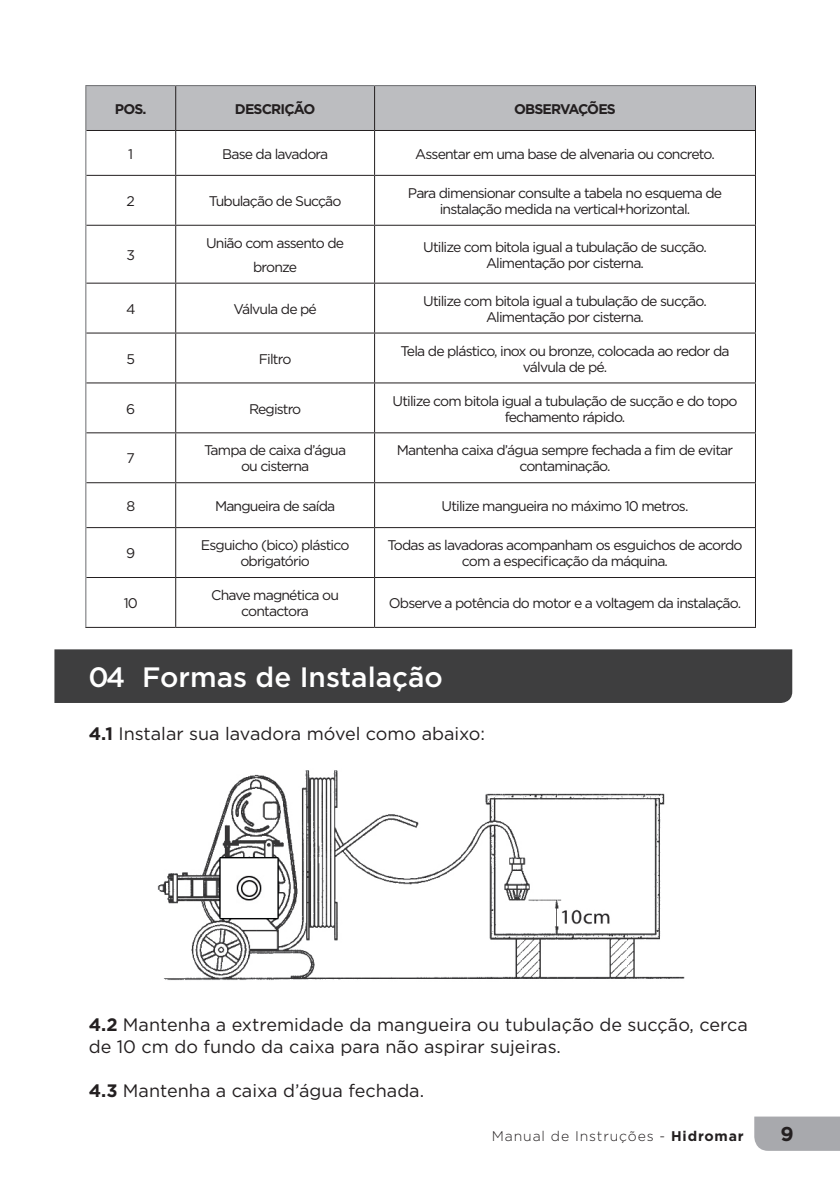
<style>
.page{position:relative;width:840px;height:1191px;background:#fff}
.page>*{position:absolute;margin:0;border:0;box-sizing:border-box;transform-origin:0 0}
.t1{font:500 28px "Gotham";color:#fff}
.t2{font:700 20px "Gotham";color:#231f20}
.t3{font:18px/22px "Gotham";color:#231f20}
.t4{font:14px/16px "Gotham";letter-spacing:-.06em;color:#231f20;text-align:center}
.t5{font:300 14px "Gotham";letter-spacing:.06em;color:#231f20}
.t6{font:700 14px "Gotham";letter-spacing:-.06em;color:#231f20}
.s1{font-weight:700}
</style>
<div class="page">
<div style="left:754px;top:1116px;width:85px;height:34px;background:#a8a9ad"></div>
<div style="left:86px;top:86px;width:668px;height:44px;background:#bcbdc0"></div>
<svg style="left:86px;top:131px;width:668px;height:496px"></svg>
<hr style="left:175px;top:86px;width:1px;height:44px;background:#231f20">
<hr style="left:374px;top:86px;width:1px;height:44px;background:#231f20">
<hr style="left:754px;top:86px;width:1px;height:44px;background:#231f20">
<hr style="left:86px;top:130px;width:90px;height:1px;background:#231f20">
<hr style="left:176px;top:130px;width:198px;height:1px;background:#231f20">
<hr style="left:175px;top:131px;width:1px;height:44px;background:#231f20">
<hr style="left:374px;top:130px;width:381px;height:1px;background:#231f20">
<hr style="left:374px;top:131px;width:1px;height:44px;background:#231f20">
<hr style="left:754px;top:131px;width:1px;height:44px;background:#231f20">
<hr style="left:86px;top:175px;width:90px;height:1px;background:#231f20">
<hr style="left:176px;top:175px;width:198px;height:1px;background:#231f20">
<hr style="left:175px;top:176px;width:1px;height:49px;background:#231f20">
<hr style="left:374px;top:175px;width:381px;height:1px;background:#231f20">
<hr style="left:374px;top:176px;width:1px;height:49px;background:#231f20">
<hr style="left:754px;top:176px;width:1px;height:49px;background:#231f20">
<hr style="left:86px;top:225px;width:90px;height:1px;background:#231f20">
<hr style="left:176px;top:225px;width:198px;height:1px;background:#231f20">
<hr style="left:175px;top:226px;width:1px;height:57px;background:#231f20">
<hr style="left:374px;top:225px;width:381px;height:1px;background:#231f20">
<hr style="left:374px;top:226px;width:1px;height:57px;background:#231f20">
<hr style="left:754px;top:226px;width:1px;height:57px;background:#231f20">
<hr style="left:86px;top:283px;width:90px;height:1px;background:#231f20">
<hr style="left:176px;top:283px;width:198px;height:1px;background:#231f20">
<hr style="left:175px;top:284px;width:1px;height:48px;background:#231f20">
<hr style="left:374px;top:283px;width:381px;height:1px;background:#231f20">
<hr style="left:374px;top:284px;width:1px;height:48px;background:#231f20">
<hr style="left:754px;top:284px;width:1px;height:48px;background:#231f20">
<hr style="left:86px;top:332px;width:90px;height:1px;background:#231f20">
<hr style="left:176px;top:332px;width:198px;height:1px;background:#231f20">
<hr style="left:175px;top:333px;width:1px;height:49px;background:#231f20">
<hr style="left:374px;top:332px;width:381px;height:1px;background:#231f20">
<hr style="left:374px;top:333px;width:1px;height:49px;background:#231f20">
<hr style="left:754px;top:333px;width:1px;height:49px;background:#231f20">
<hr style="left:86px;top:382px;width:90px;height:1px;background:#231f20">
<hr style="left:176px;top:382px;width:198px;height:1px;background:#231f20">
<hr style="left:175px;top:383px;width:1px;height:49px;background:#231f20">
<hr style="left:374px;top:382px;width:381px;height:1px;background:#231f20">
<hr style="left:374px;top:383px;width:1px;height:49px;background:#231f20">
<hr style="left:754px;top:383px;width:1px;height:49px;background:#231f20">
<hr style="left:86px;top:432px;width:90px;height:1px;background:#231f20">
<hr style="left:176px;top:432px;width:198px;height:1px;background:#231f20">
<hr style="left:175px;top:433px;width:1px;height:49px;background:#231f20">
<hr style="left:374px;top:432px;width:381px;height:1px;background:#231f20">
<hr style="left:374px;top:433px;width:1px;height:49px;background:#231f20">
<hr style="left:754px;top:433px;width:1px;height:49px;background:#231f20">
<hr style="left:86px;top:482px;width:90px;height:1px;background:#231f20">
<hr style="left:176px;top:482px;width:198px;height:1px;background:#231f20">
<hr style="left:175px;top:483px;width:1px;height:44px;background:#231f20">
<hr style="left:374px;top:482px;width:381px;height:1px;background:#231f20">
<hr style="left:374px;top:483px;width:1px;height:44px;background:#231f20">
<hr style="left:754px;top:483px;width:1px;height:44px;background:#231f20">
<hr style="left:86px;top:527px;width:90px;height:1px;background:#231f20">
<hr style="left:176px;top:527px;width:198px;height:1px;background:#231f20">
<hr style="left:175px;top:528px;width:1px;height:49px;background:#231f20">
<hr style="left:374px;top:527px;width:381px;height:1px;background:#231f20">
<hr style="left:374px;top:528px;width:1px;height:49px;background:#231f20">
<hr style="left:754px;top:528px;width:1px;height:49px;background:#231f20">
<hr style="left:86px;top:577px;width:90px;height:1px;background:#231f20">
<hr style="left:176px;top:577px;width:198px;height:1px;background:#231f20">
<hr style="left:175px;top:578px;width:1px;height:49px;background:#231f20">
<hr style="left:374px;top:577px;width:381px;height:1px;background:#231f20">
<hr style="left:374px;top:578px;width:1px;height:49px;background:#231f20">
<hr style="left:754px;top:578px;width:1px;height:49px;background:#231f20">
<hr style="left:85px;top:627px;width:91px;height:1px;background:#231f20">
<hr style="left:176px;top:627px;width:198px;height:1px;background:#231f20">
<hr style="left:374px;top:627px;width:381px;height:1px;background:#231f20">
<hr style="left:85px;top:85px;width:91px;height:1px;background:#6c6d70">
<hr style="left:85px;top:86px;width:1px;height:44px;background:#6c6d70">
<hr style="left:176px;top:85px;width:198px;height:1px;background:#6c6d70">
<hr style="left:374px;top:85px;width:381px;height:1px;background:#6c6d70">
<hr style="left:85px;top:130px;width:1px;height:45px;background:#6c6d70">
<hr style="left:85px;top:175px;width:1px;height:50px;background:#6c6d70">
<hr style="left:85px;top:225px;width:1px;height:58px;background:#6c6d70">
<hr style="left:85px;top:283px;width:1px;height:50px;background:#6c6d70">
<hr style="left:85px;top:333px;width:1px;height:50px;background:#6c6d70">
<hr style="left:85px;top:383px;width:1px;height:50px;background:#6c6d70">
<hr style="left:85px;top:433px;width:1px;height:50px;background:#6c6d70">
<hr style="left:85px;top:483px;width:1px;height:44px;background:#6c6d70">
<hr style="left:85px;top:527px;width:1px;height:50px;background:#6c6d70">
<hr style="left:85px;top:577px;width:1px;height:50px;background:#6c6d70">
<div style="left:54px;top:649px;width:737px;height:54px;background:#3e3e3f"></div>
<img style="left:157px;top:770px;width:528px;height:210px">
<p class="t6" style="left:115px;top:99px;width:33px">POS.</p>
<p class="t6" style="left:235px;top:99px;width:82px">DESCRIÇÃO</p>
<p class="t6" style="left:514px;top:99px;width:103px">OBSERVAÇÕES</p>
<p class="t4" style="left:128px;top:145px;width:7px">1</p>
<p class="t4" style="left:222px;top:145px;width:107px">Base da lavadora</p>
<p class="t4" style="left:415px;top:145px;width:301px">Assentar em uma base de alvenaria ou concreto.</p>
<p class="t4" style="left:126px;top:193px;width:10px">2</p>
<p class="t4" style="left:208px;top:193px;width:134px">Tubulação de Sucção</p>
<p class="t4" style="left:408px;top:185px;width:315px">Para dimensionar consulte a tabela no esquema de instalação medida na vertical+horizontal.</p>
<p class="t4" style="left:126px;top:246px;width:10px">3</p>
<p class="t4" style="left:206px;top:230px;width:139px;line-height:24px">União com assento de bronze</p>
<p class="t4" style="left:423px;top:238px;width:285px">Utilize com bitola igual a tubulação de sucção.<br>Alimentação por cisterna.</p>
<p class="t4" style="left:126px;top:300px;width:11px">4</p>
<p class="t4" style="left:233px;top:300px;width:85px">Válvula de pé</p>
<p class="t4" style="left:423px;top:292px;width:285px">Utilize com bitola igual a tubulação de sucção.<br>Alimentação por cisterna.</p>
<p class="t4" style="left:126px;top:350px;width:10px">5</p>
<p class="t4" style="left:259px;top:350px;width:34px">Filtro</p>
<p class="t4" style="left:400px;top:342px;width:330px">Tela de plástico, inox ou bronze, colocada ao redor da válvula de pé.</p>
<p class="t4" style="left:126px;top:400px;width:11px">6</p>
<p class="t4" style="left:249px;top:400px;width:54px">Registro</p>
<p class="t4" style="left:392px;top:392px;width:346px">Utilize com bitola igual a tubulação de sucção e do topo fechamento rápido.</p>
<p class="t4" style="left:126px;top:450px;width:10px">7</p>
<p class="t4" style="left:204px;top:442px;width:143px">Tampa de caixa d’água ou cisterna</p>
<p class="t4" style="left:396px;top:442px;width:337px">Mantenha caixa d’água sempre fechada a fim de evitar contaminação.</p>
<p class="t4" style="left:126px;top:497px;width:10px">8</p>
<p class="t4" style="left:215px;top:497px;width:122px">Mangueira de saída</p>
<p class="t4" style="left:441px;top:497px;width:248px">Utilize mangueira no máximo 10 metros.</p>
<p class="t4" style="left:126px;top:545px;width:11px">9</p>
<p class="t4" style="left:201px;top:537px;width:150px">Esguicho (bico) plástico obrigatório</p>
<p class="t4" style="left:387px;top:537px;width:356px">Todas as lavadoras acompanham os esguichos de acordo com a especificação da máquina.</p>
<p class="t4" style="left:124px;top:595px;width:16px">10</p>
<p class="t4" style="left:211px;top:587px;width:129px">Chave magnética ou contactora</p>
<p class="t4" style="left:388px;top:595px;width:354px">Observe a potência do motor e a voltagem da instalação.</p>
<h1 class="t1" style="left:88px;top:659px;width:356px">04 Formas de Instalação</h1>
<p class="t3" style="left:89px;top:722px;width:397px"><span class="s1">4.1</span> Instalar sua lavadora móvel como abaixo:</p>
<p class="t3" style="left:89px;top:1013px;width:660px"><span class="s1">4.2</span> Mantenha a extremidade da mangueira ou tubulação de sucção, cerca de 10 cm do fundo da caixa para não aspirar sujeiras.</p>
<p class="t3" style="left:89px;top:1079px;width:336px"><span class="s1">4.3</span> Mantenha a caixa d’água fechada.</p>
<p class="t5" style="left:491px;top:1127px;width:253px">Manual de Instruções - <span class="s1">Hidromar</span></p>
<h2 class="t2" style="left:780px;top:1120px;width:15px">9</h2>
</div>
